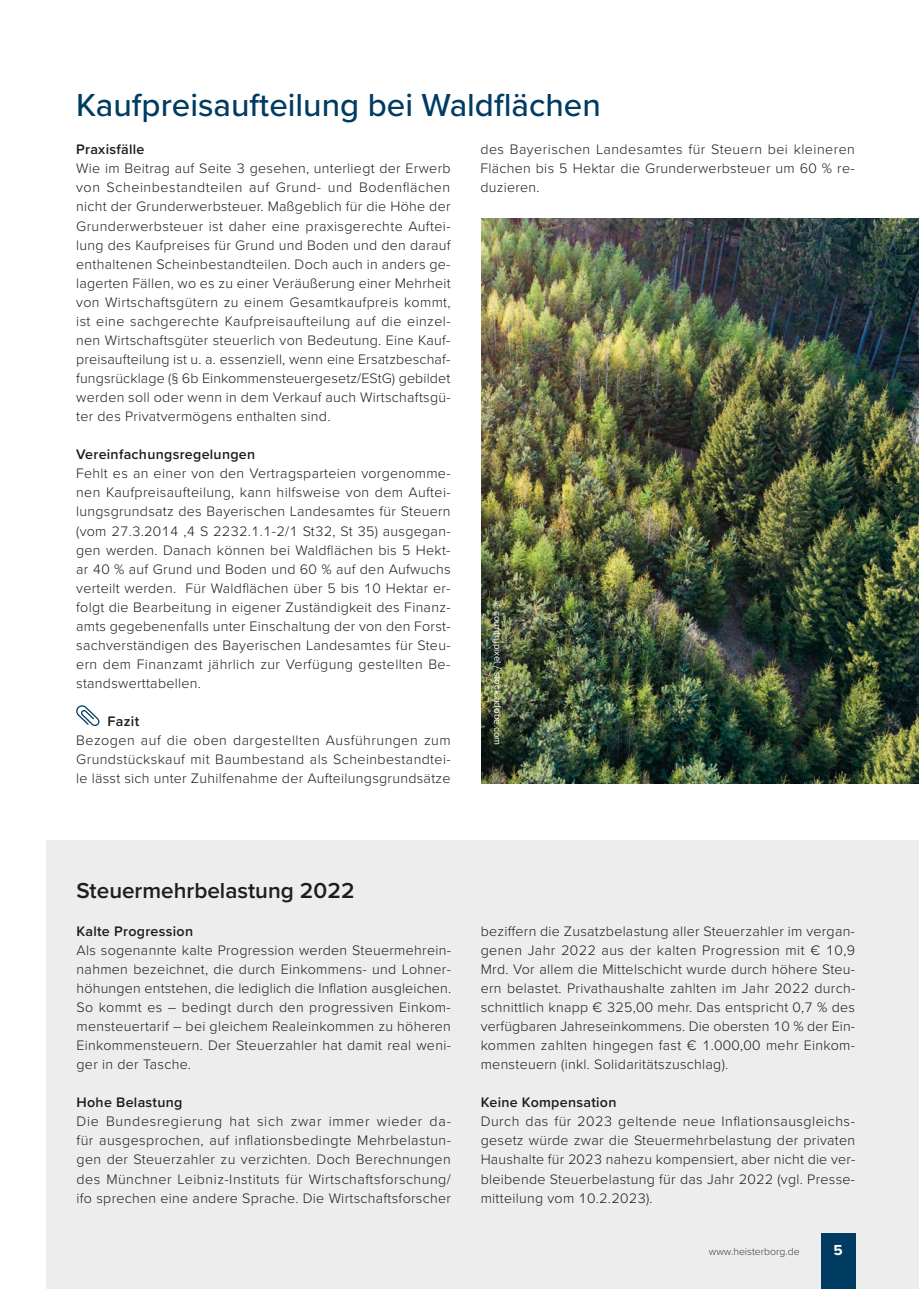
<style>
.page{position:relative;width:919px;height:1289px;background:#fff}
.page>*{position:absolute;margin:0;border:0;box-sizing:border-box;transform-origin:0 0}
.t1{font:500 33px "Proxima Nova";color:#003b62}
.t2{font:600 22.5px "Proxima Nova";color:#1d1d1b}
.t3{font:700 15px "Proxima Nova";color:#fff}
.t4{font:300 14.25px/19px "Proxima Nova";letter-spacing:.02em;color:#1d1d1b;text-align:justify}
.t5{font:600 14.25px "Proxima Nova";letter-spacing:.02em;color:#1d1d1b}
.t6{font:300 10.5px "Proxima Nova";color:#3d3d3c}
.t7{font:9.75px "Proxima Nova A";color:#fff}
</style>
<div class="page">
<div style="left:47px;top:840px;width:871px;height:448px;background:#ededed"></div>
<svg style="left:76px;top:705px;width:23px;height:21px"></svg>
<img style="left:481px;top:218px;width:437px;height:565px">
<div style="left:821px;top:1233px;width:34px;height:55px;background:#003b62"></div>
<h1 class="t1" style="left:76px;top:80px;width:526px">Kaufpreisaufteilung bei Waldflächen</h1>
<p class="t5" style="left:76px;top:139px;width:70px">Praxisfälle</p>
<p class="t4" style="left:76px;top:158px;width:376px">Wie im Beitrag auf Seite 3 gesehen, unterliegt der Erwerb von Scheinbestandteilen auf Grund- und Bodenflächen nicht der Grunderwerbsteuer. Maßgeblich für die Höhe der Grunderwerbsteuer ist daher eine praxisgerechte Auftei&shy;lung des Kaufpreises für Grund und Boden und den darauf enthaltenen Scheinbestandteilen. Doch auch in anders ge&shy;lagerten Fällen, wo es zu einer Veräußerung einer Mehrheit von Wirtschaftsgütern zu einem Gesamtkaufpreis kommt, ist eine sachgerechte Kaufpreisaufteilung auf die einzel&shy;nen Wirtschaftsgüter steuerlich von Bedeutung. Eine Kauf&shy;preisaufteilung ist u. a. essenziell, wenn eine Ersatzbeschaf&shy;fungsrücklage (§ 6b Einkommensteuergesetz/EStG) gebildet werden soll oder wenn in dem Verkauf auch Wirtschaftsgü&shy;ter des Privatvermögens enthalten sind.</p>
<p class="t5" style="left:76px;top:444px;width:180px">Vereinfachungsregelungen</p>
<p class="t4" style="left:76px;top:463px;width:376px">Fehlt es an einer von den Vertragsparteien vorgenomme&shy;nen Kaufpreisaufteilung, kann hilfsweise von dem Auftei&shy;lungsgrundsatz des Bayerischen Landesamtes für Steuern (vom 27.3.2014 ,4 S 2232.1.1-2/1 St32, St 35) ausgegan&shy;gen werden. Danach können bei Waldflächen bis 5 Hekt&shy;ar 40 % auf Grund und Boden und 60 % auf den Aufwuchs verteilt werden. Für Waldflächen über 5 bis 10 Hektar er&shy;folgt die Bearbeitung in eigener Zuständigkeit des Finanz&shy;amts gegebenenfalls unter Einschaltung der von den Forst&shy;sachverständigen des Bayerischen Landesamtes für Steu&shy;ern dem Finanzamt jährlich zur Verfügung gestellten Be&shy;standswerttabellen.</p>
<p class="t5" style="left:108px;top:710px;width:33px">Fazit</p>
<p class="t4" style="left:76px;top:730px;width:376px">Bezogen auf die oben dargestellten Ausführungen zum Grundstückskauf mit Baumbestand als Scheinbestandtei&shy;le lässt sich unter Zuhilfenahme der Aufteilungsgrundsätze</p>
<p class="t4" style="left:480px;top:139px;width:376px">des Bayerischen Landesamtes für Steuern bei kleineren Flächen bis 5 Hektar die Grunderwerbsteuer um 60 % re&shy;duzieren.</p>
<p class="t7" style="left:505px;top:601px;width:146px;rotate:90deg">© countrypixel / stock.adobe.com</p>
<h2 class="t2" style="left:77px;top:873px;width:280px">Steuermehrbelastung 2022</h2>
<p class="t5" style="left:77px;top:920px;width:118px">Kalte Progression</p>
<p class="t4" style="left:77px;top:939px;width:376px">Als sogenannte kalte Progression werden Steuermehrein&shy;nahmen bezeichnet, die durch Einkommens- und Lohner&shy;höhungen entstehen, die lediglich die Inflation ausgleichen.<br>So kommt es – bedingt durch den progressiven Einkom&shy;mensteuertarif – bei gleichem Realeinkommen zu höheren Einkommensteuern. Der Steuerzahler hat damit real weni&shy;ger in der Tasche.</p>
<p class="t5" style="left:77px;top:1091px;width:107px">Hohe Belastung</p>
<p class="t4" style="left:77px;top:1111px;width:376px">Die Bundesregierung hat sich zwar immer wieder da&shy;für ausgesprochen, auf inflationsbedingte Mehrbelastun&shy;gen der Steuerzahler zu verzichten. Doch Berechnungen des Münchner Leibniz-Instituts für Wirtschaftsforschung/ ifo sprechen eine andere Sprache. Die Wirtschaftsforscher</p>
<p class="t4" style="left:480px;top:920px;width:376px">beziffern die Zusatzbelastung aller Steuerzahler im vergan&shy;genen Jahr 2022 aus der kalten Progression mit € 10,9<br>Mrd. Vor allem die Mittelschicht wurde durch höhere Steu&shy;ern belastet. Privathaushalte zahlten im Jahr 2022 durch&shy;schnittlich knapp € 325,00 mehr. Das entspricht 0,7 % des verfügbaren Jahreseinkommens. Die obersten 10 % der Ein&shy;kommen zahlten hingegen fast € 1.000,00 mehr Einkom&shy;mensteuern (inkl. Solidaritätszuschlag).</p>
<p class="t5" style="left:480px;top:1091px;width:137px">Keine Kompensation</p>
<p class="t4" style="left:480px;top:1111px;width:376px">Durch das für 2023 geltende neue Inflationsausgleichs&shy;gesetz würde zwar die Steuermehrbelastung der privaten Haushalte für 2023 nahezu kompensiert, aber nicht die ver&shy;bleibende Steuerbelastung für das Jahr 2022 (vgl. Presse&shy;mitteilung vom 10.2.2023).</p>
<p class="t6" style="left:708px;top:1243px;width:92px">www.heisterborg.de</p>
<p class="t3" style="left:833px;top:1238px;width:11px">5</p>
</div>
